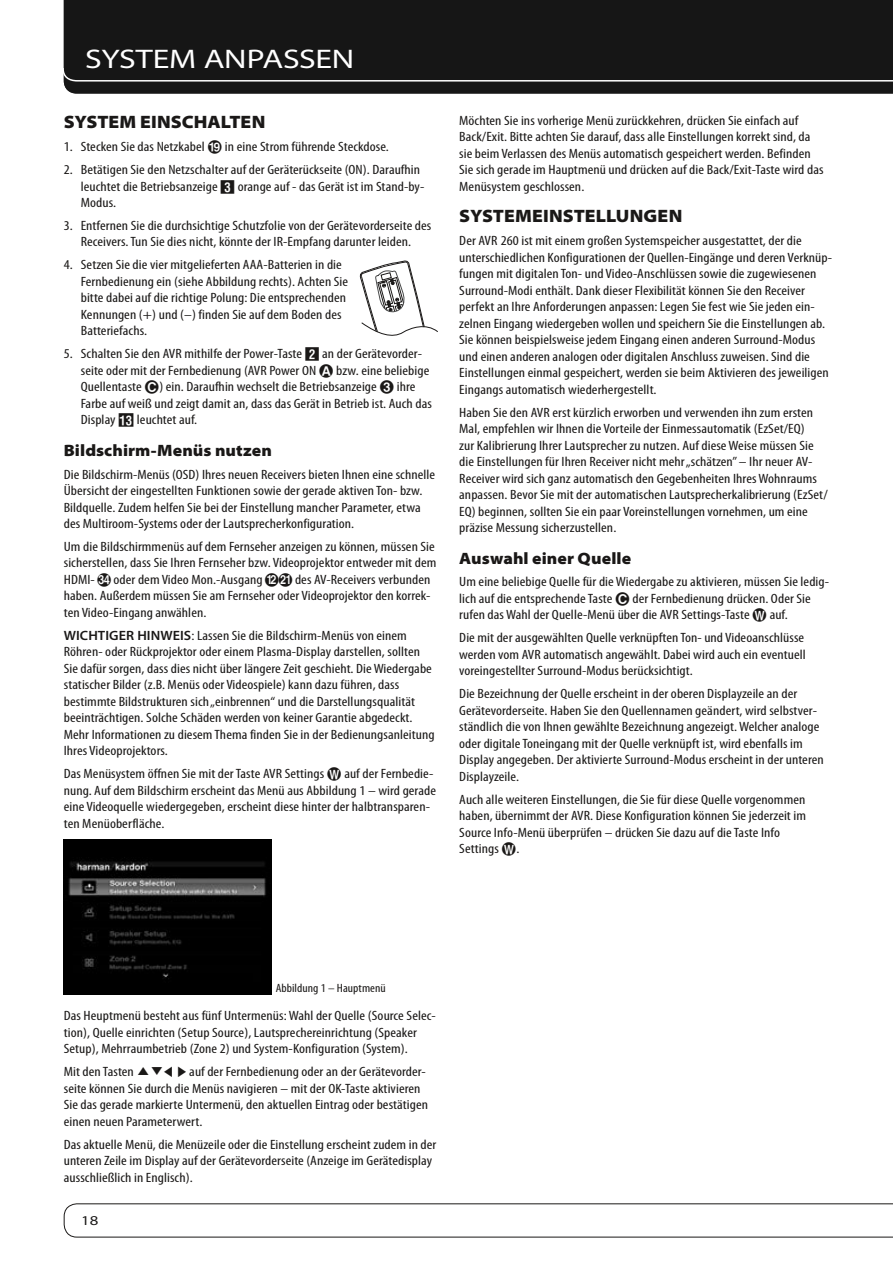
<style>
.page{position:relative;width:893px;height:1263px;background:#fff}
.page>*{position:absolute;margin:0;border:0;box-sizing:border-box;transform-origin:0 0}
.t1{font:semi-expanded 27px "Myriad Pro";letter-spacing:-.01em;color:#fff;scale:1.15 1}
.t2{font:900 semi-expanded 18px "Myriad Pro";letter-spacing:.01em;color:#1a1817}
.t3{font:900 semi-expanded 16.5px "Myriad Pro";letter-spacing:.005em;color:#1a1817}
.t4{font:condensed 13.5px/16.5px "Myriad Pro";letter-spacing:.005em;color:#1a1817;scale:1.15 1}
.t5{font:semi-expanded 13.5px "Myriad Pro";color:#1a1817;scale:1.15 1}
.t6{font:condensed 12px "Myriad Pro";letter-spacing:.005em;color:#1a1817;scale:1.1 1}
.s1{font-family:"Harman Dot Num";font-stretch:normal}
.s2{font-family:"Harman Quad Num";font-stretch:normal}
.s3{font-family:"Harman Single Dot Char";font-stretch:normal}
.s4{font-weight:600;font-stretch:normal}
.s5{font-family:"Harman Player Controls";font-stretch:normal;font-size:10.5px}
</style>
<div class="page">
<div style="left:63px;top:0;width:830px;height:94px;background:#161616"></div>
<svg style="left:63px;top:1203px;width:830px;height:35px"></svg>
<img style="left:64px;top:839px;width:207px;height:156px">
<svg style="left:359px;top:260px;width:79px;height:76px"></svg>
<h1 class="t1" style="left:85px;top:44px;width:236px">SYSTEM ANPASSEN</h1>
<h2 class="t2" style="left:64px;top:112px;width:203px">System einschalten</h2>
<p class="t4" style="left:64px;top:139px;width:284px">1. Stecken Sie das Netzkabel <span class="s1">I</span> in eine Strom führende Steckdose.</p>
<p class="t4" style="left:81px;top:162px;width:300px;text-indent:-17px">2. Betätigen Sie den Netzschalter auf der Geräterückseite (ON). Daraufhin leuchtet die Betriebsanzeige <span class="s2">2</span> orange auf - das Gerät ist im Stand-by-<br>Modus.</p>
<p class="t4" style="left:64px;top:217px;width:321px;text-align:center">3. Entfernen Sie die durchsichtige Schutzfolie von der Gerätevorderseite des<br>Receivers. Tun Sie dies nicht, könnte der IR-Empfang darunter leiden.</p>
<p class="t4" style="left:81px;top:257px;width:234px;text-indent:-17px">4. Setzen Sie die vier mitgelieferten AAA-Batterien in die Fernbedienung ein (siehe Abbildung rechts). Achten Sie bitte dabei auf die richtige Polung: Die entsprechenden Kennungen (+) und (–) finden Sie auf dem Boden des Batteriefachs.</p>
<p class="t4" style="left:81px;top:346px;width:307px;text-indent:-17px">5. Schalten Sie den AVR mithilfe der Power-Taste <span class="s2">1</span> an der Gerätevorder&shy;seite oder mit der Fernbedienung (AVR Power ON <span class="s3">A</span> bzw. eine beliebige Quellentaste <span class="s3">C</span>) ein. Daraufhin wechselt die Betriebsanzeige <span class="s1">2</span> ihre Farbe auf weiß und zeigt damit an, dass das Gerät in Betrieb ist. Auch das Display <span class="s2">C</span> leuchtet auf.</p>
<p class="t3" style="left:64px;top:441px;width:210px">Bildschirm-Menüs nutzen</p>
<p class="t4" style="left:64px;top:466px;width:324px">Die Bildschirm-Menüs (OSD) Ihres neuen Receivers bieten Ihnen eine schnelle Übersicht der eingestellten Funktionen sowie der gerade aktiven Ton- bzw.<br>Bildquelle. Zudem helfen Sie bei der Einstellung mancher Parameter, etwa des Multiroom-Systems oder der Lautsprecherkonfiguration.</p>
<p class="t4" style="left:64px;top:538px;width:326px">Um die Bildschirmmenüs auf dem Fernseher anzeigen zu können, müssen Sie sicherstellen, dass Sie Ihren Fernseher bzw. Videoprojektor entweder mit dem HDMI- <span class="s1">X</span> oder dem Video Mon.-Ausgang <span class="s1">BK</span> des AV-Receivers verbunden haben. Außerdem müssen Sie am Fernseher oder Videoprojektor den korrek&shy;ten Video-Eingang anwählen.</p>
<p class="t4" style="left:64px;top:627px;width:324px"><span class="s4">WICHTIGER HINWEIS</span>: Lassen Sie die Bildschirm-Menüs von einem Röhren- oder Rückprojektor oder einem Plasma-Display darstellen, sollten Sie dafür sorgen, dass dies nicht über längere Zeit geschieht. Die Wiedergabe statischer Bilder (z.B. Menüs oder Videospiele) kann dazu führen, dass bestimmte Bildstrukturen sich „einbrennen“ und die Darstellungsqualität beeinträchtigen. Solche Schäden werden von keiner Garantie abgedeckt.<br>Mehr Informationen zu diesem Thema finden Sie in der Bedienungsanleitung Ihres Videoprojektors.</p>
<p class="t4" style="left:64px;top:766px;width:325px">Das Menüsystem öffnen Sie mit der Taste AVR Settings <span class="s3">W</span> auf der Fernbedie&shy;nung. Auf dem Bildschirm erscheint das Menü aus Abbildung 1 – wird gerade eine Videoquelle wiedergegeben, erscheint diese hinter der halbtransparen&shy;ten Menüoberfläche.</p>
<p class="t4" style="left:459px;top:112px;width:318px">Möchten Sie ins vorherige Menü zurückkehren, drücken Sie einfach auf Back/Exit. Bitte achten Sie darauf, dass alle Einstellungen korrekt sind, da sie beim Verlassen des Menüs automatisch gespeichert werden. Befinden Sie sich gerade im Hauptmenü und drücken auf die Back/Exit-Taste wird das Menüsystem geschlossen.</p>
<h2 class="t2" style="left:459px;top:206px;width:149px">Systemeinstellu</h2>
<h2 class="t2" style="left:630px;top:206px;width:54px">ngen</h2>
<p class="t4" style="left:459px;top:233px;width:326px">Der AVR 260 ist mit einem großen Systemspeicher ausgestattet, der die unterschiedlichen Konfigurationen der Quellen-Eingänge und deren Verknüp&shy;fungen mit digitalen Ton- und Video-Anschlüssen sowie die zugewiesenen Surround-Modi enthält. Dank dieser Flexibilität können Sie den Receiver perfekt an Ihre Anforderungen anpassen: Legen Sie fest wie Sie jeden ein&shy;zelnen Eingang wiedergeben wollen und speichern Sie die Einstellungen ab.<br>Sie können beispielsweise jedem Eingang einen anderen Surround-Modus und einen anderen analogen oder digitalen Anschluss zuweisen. Sind die Einstellungen einmal gespeichert, werden sie beim Aktivieren des jeweiligen Eingangs automatisch wiederhergestellt.</p>
<p class="t4" style="left:459px;top:404px;width:322px">Haben Sie den AVR erst kürzlich erworben und verwenden ihn zum ersten Mal, empfehlen wir Ihnen die Vorteile der Einmessautomatik (EzSet/EQ)<br>zur Kalibrierung Ihrer Lautsprecher zu nutzen. Auf diese Weise müssen Sie die Einstellungen für Ihren Receiver nicht mehr „schätzen” – Ihr neuer AV-Receiver wird sich ganz automatisch den Gegebenheiten Ihres Wohnraums anpassen. Bevor Sie mit der automatischen Lautsprecherkalibrierung (EzSet/ EQ) beginnen, sollten Sie ein paar Voreinstellungen vornehmen, um eine präzise Messung sicherzustellen.</p>
<p class="t3" style="left:459px;top:548px;width:173px">Auswahl einer Quelle</p>
<p class="t4" style="left:459px;top:574px;width:323px">Um eine beliebige Quelle für die Wiedergabe zu aktivieren, müssen Sie ledig&shy;lich auf die entsprechende Taste <span class="s3">C</span> der Fernbedienung drücken. Oder Sie rufen das Wahl der Quelle-Menü über die AVR Settings-Taste <span class="s3">W</span> auf.</p>
<p class="t4" style="left:459px;top:630px;width:303px;text-align:justify">Die mit der ausgewählten Quelle verknüpften Ton- und Videoanschlüsse werden vom AVR automatisch angewählt. Dabei wird auch ein eventuell voreingestellter Surround-Modus berücksichtigt.</p>
<p class="t4" style="left:459px;top:686px;width:318px">Die Bezeichnung der Quelle erscheint in der oberen Displayzeile an der Gerätevorderseite. Haben Sie den Quellennamen geändert, wird selbstver&shy;ständlich die von Ihnen gewählte Bezeichnung angezeigt. Welcher analoge oder digitale Toneingang mit der Quelle verknüpft ist, wird ebenfalls im Display angegeben. Der aktivierte Surround-Modus erscheint in der unteren Displayzeile.</p>
<p class="t4" style="left:459px;top:791px;width:303px">Auch alle weiteren Einstellungen, die Sie für diese Quelle vorgenommen haben, übernimmt der AVR. Diese Konfiguration können Sie jederzeit im Source Info-Menü überprüfen – drücken Sie dazu auf die Taste Info Settings <span class="s3">W</span>.</p>
<p class="t6" style="left:276px;top:982px;width:102px">Abbildung 1 – Hauptmenü</p>
<p class="t4" style="left:64px;top:1008px;width:325px">Das Heuptmenü besteht aus fünf Untermenüs: Wahl der Quelle (Source Selec&shy;tion), Quelle einrichten (Setup Source), Lautsprechereinrichtung (Speaker<br>Setup), Mehrraumbetrieb (Zone 2) und System-Konfiguration (System).</p>
<p class="t4" style="left:64px;top:1064px;width:318px">Mit den Tasten <span class="s5">KLM N</span> auf der Fernbedienung oder an der Gerätevorder&shy;seite können Sie durch die Menüs navigieren – mit der OK-Taste aktivieren Sie das gerade markierte Untermenü, den aktuellen Eintrag oder bestätigen einen neuen Parameterwert.</p>
<p class="t4" style="left:64px;top:1136px;width:326px">Das aktuelle Menü, die Menüzeile oder die Einstellung erscheint zudem in der unteren Zeile im Display auf der Gerätevorderseite (Anzeige im Gerätedisplay ausschließlich in Englisch).</p>
<p class="t5" style="left:81px;top:1213px;width:17px">18</p>
</div>
